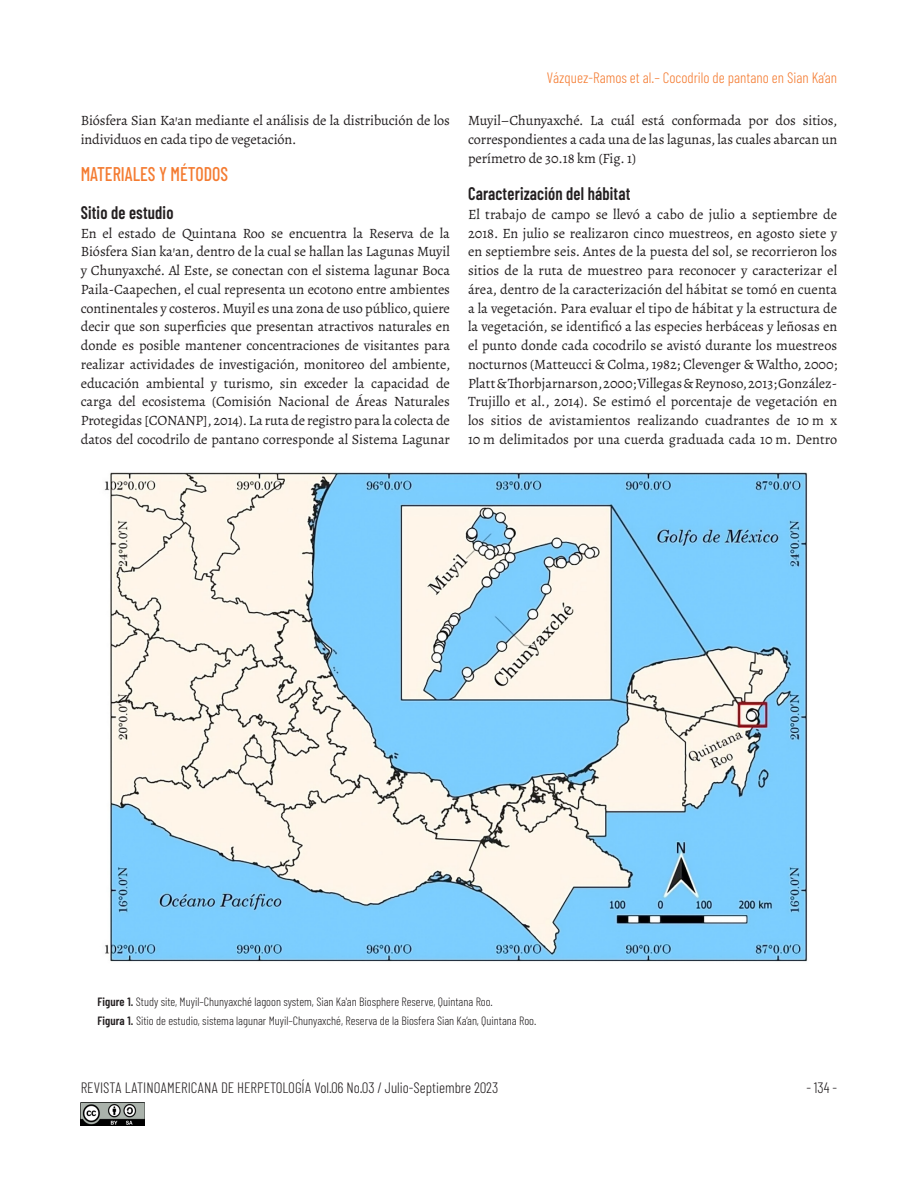
<style>
.page{position:relative;width:918px;height:1188px;background:#fff}
.page>*{position:absolute;margin:0;border:0;box-sizing:border-box;transform-origin:0 0}
._01-txt-Seccion{font:500 19.8px "Barlow Condensed";color:#f47b31;scale:.91 1}
._01-txt-Seccion-Sub{font:600 18.15px "Barlow Condensed";letter-spacing:.01em;color:#231f20;scale:.91 1}
.t1{font:300 15px "Barlow Condensed";color:#231f20}
.t2{font:300 15px "Barlow Condensed";color:#f47b31}
._02-txt_Artículo_2B{font:14.25px/18.8px "Alegreya";letter-spacing:-.005em;color:#231f20;text-align:justify}
._02-txt_Artículo_1{font:14.25px/18.8px "Alegreya";letter-spacing:-.01em;color:#231f20}
._02-txt_pie_de_Foto{font:300 12px "Barlow Condensed";color:#231f20}
.s1{font-weight:600}
</style>
<div class="page">
<img style="left:81px;top:1103px;width:64px;height:22px">
<img style="left:104px;top:472px;width:704px;height:490px">
<p class="_02-txt_Artículo_1" style="left:81px;top:111px;width:371px">Biósfera Sian Ka’an mediante el análisis de la distribución de los individuos en cada tipo de vegetación.</p>
<p class="_01-txt-Seccion" style="left:81px;top:160px;width:163px">MATERIALES Y MÉTODOS</p>
<p class="_01-txt-Seccion-Sub" style="left:81px;top:199px;width:103px">Sitio de estudio</p>
<p class="_02-txt_Artículo_2B" style="left:81px;top:223px;width:371px">En el estado de Quintana Roo se encuentra la Reserva de la Biósfera Sian ka’an, dentro de la cual se hallan las Lagunas Muyil y Chunyaxché. Al Este, se conectan con el sistema lagunar Boca Paila-Caapechen, el cual representa un ecotono entre ambientes continentales y costeros. Muyil es una zona de uso público, quiere decir que son superficies que presentan atractivos naturales en donde es posible mantener concentraciones de visitantes para realizar actividades de investigación, monitoreo del ambiente, educación ambiental y turismo, sin exceder la capacidad de carga del ecosistema (Comisión Nacional de Áreas Naturales Protegidas [CONANP], 2014). La ruta de registro para la colecta de datos del cocodrilo de pantano corresponde al Sistema Lagunar</p>
<p class="t2" style="left:547px;top:68px;width:292px">Vázquez-Ramos et al.– Cocodrilo de pantano en Sian Ka’an</p>
<p class="_02-txt_Artículo_2B" style="left:468px;top:111px;width:371px">Muyil–Chunyaxché. La cuál está conformada por dos sitios, correspondientes a cada una de las lagunas, las cuales abarcan un perímetro de 30.18 km (Fig. 1)</p>
<p class="_01-txt-Seccion-Sub" style="left:468px;top:181px;width:180px">Caracterización del hábitat</p>
<p class="_02-txt_Artículo_2B" style="left:468px;top:205px;width:371px">El trabajo de campo se llevó a cabo de julio a septiembre de 2018. En julio se realizaron cinco muestreos, en agosto siete y en septiembre seis. Antes de la puesta del sol, se recorrieron los sitios de la ruta de muestreo para reconocer y caracterizar el área, dentro de la caracterización del hábitat se tomó en cuenta a la vegetación. Para evaluar el tipo de hábitat y la estructura de la vegetación, se identificó a las especies herbáceas y leñosas en el punto donde cada cocodrilo se avistó durante los muestreos nocturnos (Matteucci &amp; Colma, 1982; Clevenger &amp; Waltho, 2000; Platt &amp; Thorbjarnarson, 2000; Villegas &amp; Reynoso, 2013; González-Trujillo et al., 2014). Se estimó el porcentaje de vegetación en los sitios de avistamientos realizando cuadrantes de 10 m x 10 m delimitados por una cuerda graduada cada 10 m. Dentro</p>
<p class="_02-txt_pie_de_Foto" style="left:97px;top:995px;width:397px"><span class="s1">Figure 1.</span> Study site, Muyil–Chunyaxché lagoon system, Sian Ka'an Biosphere Reserve, Quintana Roo.</p>
<p class="_02-txt_pie_de_Foto" style="left:97px;top:1013px;width:441px"><span class="s1">Figura 1.</span> Sitio de estudio, sistema lagunar Muyil–Chunyaxché, Reserva de la Biosfera Sian Ka’an, Quintana Roo.</p>
<p class="t1" style="left:81px;top:1079px;width:419px">REVISTA LATINOAMERICANA DE HERPETOLOGÍA Vol.06 No.03 / Julio-Septiembre 2023</p>
<p class="t1" style="left:806px;top:1079px;width:32px">- 134 -</p>
</div>
